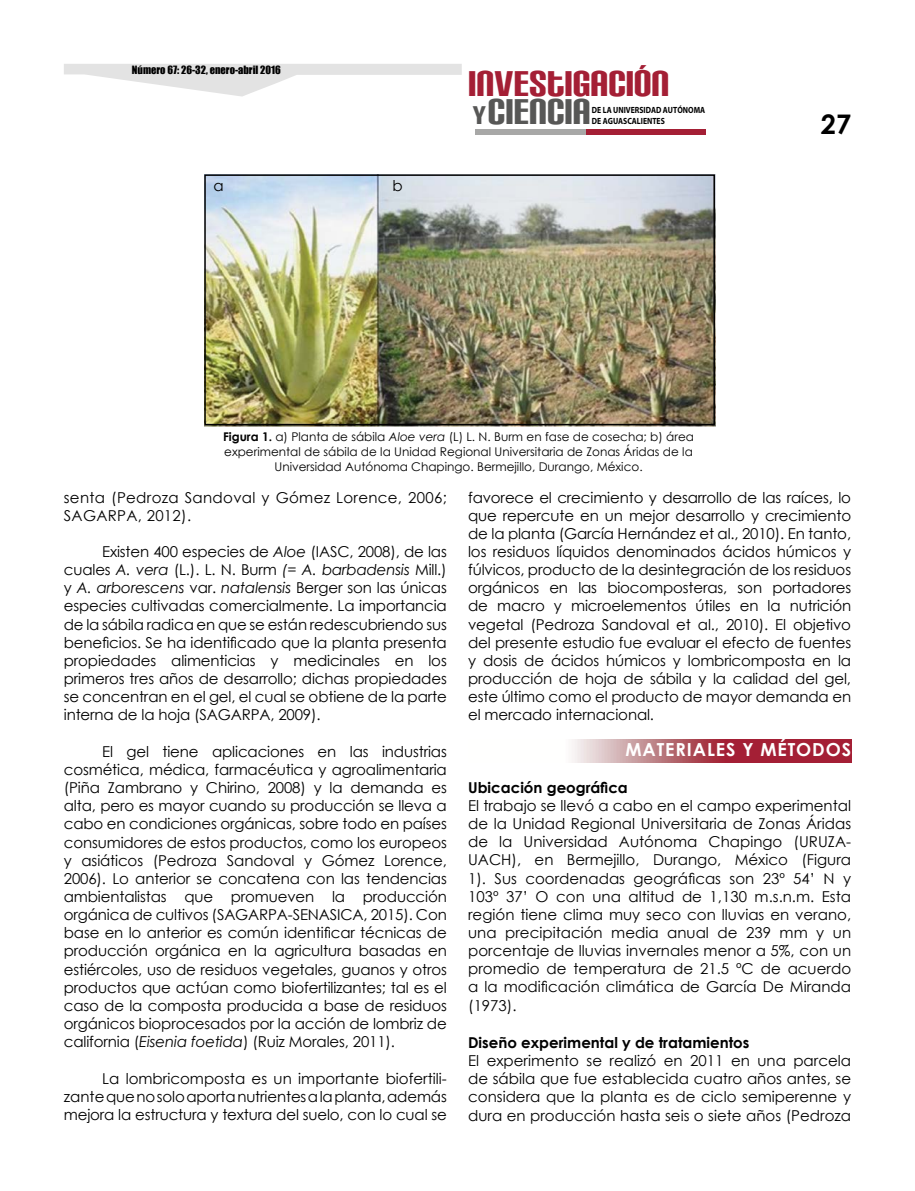
<style>
.page{position:relative;width:915px;height:1191px;background:#fff}
.page>*{position:absolute;margin:0;border:0;box-sizing:border-box;transform-origin:0 0}
.t1{font:43.05px "Carbon Block";color:#a41f35}
.t2{font:43.05px "Carbon Block";color:#575756}
.t3{font:700 27px "Century Gothic";color:#000}
.t4{font:700 18px "Century Gothic";letter-spacing:.05em;color:#fff}
.t5{font:15px/18.1px "Century Gothic";letter-spacing:-.01em;color:#000;text-align:justify}
.t6{font:15px/18.1px "Century Gothic";letter-spacing:.02em;color:#000}
.t7{font:700 15px "Century Gothic";color:#000}
.t8{font:12px/15px "Century Gothic";color:#000;text-align:center}
.t9{font:10.5px "Impact";color:#000}
.t10{font:700 9px/10.5px "Myriad Pro";color:#000;scale:.85 1}
.s1{font-size:30.75px}
.s2{font-weight:700}
.s3{font-style:italic}
</style>
<div class="page">
<svg style="left:64px;top:64px;width:397px;height:33px"></svg>
<div style="left:475px;top:129px;width:213px;height:6px;background:#a8a8a7"></div>
<div style="left:586px;top:129px;width:119px;height:6px;background:#a41f35"></div>
<svg style="left:572px;top:739px;width:278px;height:23px;background:#b65967"></svg>
<img style="left:204px;top:174px;width:511px;height:252px">
<div style="left:204px;top:174px;width:510px;height:251px;border:2px solid #000"></div>
<p class="t9" style="left:132px;top:63px;width:150px">Número 67: 26-32, enero-abril 2016</p>
<p class="t5" style="left:213px;top:176px;width:12px">a</p>
<p class="t5" style="left:392px;top:176px;width:12px">b</p>
<h1 class="t1" style="left:468px;top:62px;width:203px">INVESTIGACIÓN</h1>
<h1 class="t2" style="left:472px;top:91px;width:120px"><span class="s1">Y</span> CIENCIA</h1>
<p class="t10" style="left:591px;top:105px;width:135px">DE LA UNIVERSIDAD AUTÓNOMA<br>DE AGUASCALIENTES</p>
<h2 class="t3" style="left:820px;top:107px;width:32px">27</h2>
<p class="t8" style="left:223px;top:429px;width:472px"><span class="s2">Figura 1.</span> a) Planta de sábila <span class="s3">Aloe vera</span> (L) L. N. Burm en fase de cosecha; b) área experimental de sábila de la Unidad Regional Universitaria de Zonas Áridas de la<br>Universidad Autónoma Chapingo. Bermejillo, Durango, México.</p>
<p class="t5" style="left:468px;top:488px;width:384px">favorece el crecimiento y desarrollo de las raíces, lo que repercute en un mejor desarrollo y crecimiento de la planta (García Hernández et al., 2010). En tanto, los residuos líquidos denominados ácidos húmicos y fúlvicos, producto de la desintegración de los residuos orgánicos en las biocomposteras, son portadores de macro y microelementos útiles en la nutrición vegetal (Pedroza Sandoval et al., 2010). El objetivo del presente estudio fue evaluar el efecto de fuentes y dosis de ácidos húmicos y lombricomposta en la producción de hoja de sábila y la calidad del gel, este último como el producto de mayor demanda en el mercado internacional.</p>
<p class="t4" style="left:625px;top:738px;width:226px">MATERIALES Y MÉTODOS</p>
<p class="t7" style="left:468px;top:778px;width:161px">Ubicación geográfica</p>
<p class="t5" style="left:468px;top:796px;width:384px">El trabajo se llevó a cabo en el campo experimental de la Unidad Regional Universitaria de Zonas Áridas de la Universidad Autónoma Chapingo (URUZA-UACH), en Bermejillo, Durango, México (Figura 1). Sus coordenadas geográficas son 23º 54’ N y 103º 37’ O con una altitud de 1,130 m.s.n.m. Esta región tiene clima muy seco con lluvias en verano, una precipitación media anual de 239 mm y un porcentaje de lluvias invernales menor a 5%, con un promedio de temperatura de 21.5 ºC de acuerdo a la modificación climática de García De Miranda (1973).</p>
<p class="t7" style="left:468px;top:1033px;width:283px">Diseño experimental y de tratamientos</p>
<p class="t5" style="left:468px;top:1051px;width:384px">El experimento se realizó en 2011 en una parcela de sábila que fue establecida cuatro años antes, se considera que la planta es de ciclo semiperenne y dura en producción hasta seis o siete años (Pedroza</p>
<p class="t6" style="left:64px;top:488px;width:384px">senta (Pedroza Sandoval y Gómez Lorence, 2006;<br>SAGARPA, 2012).</p>
<p class="t5" style="left:64px;top:542px;width:384px;text-indent:38px">Existen 400 especies de <span class="s3">Aloe</span> (IASC, 2008), de las cuales <span class="s3">A. vera</span> (L.). L. N. Burm <span class="s3">(= A. barbadensis</span> Mill.) y <span class="s3">A. arborescens</span> var. <span class="s3">natalensis</span> Berger son las únicas especies cultivadas comercialmente. La importancia de la sábila radica en que se están redescubriendo sus beneficios. Se ha identificado que la planta presenta propiedades alimenticias y medicinales en los primeros tres años de desarrollo; dichas propiedades se concentran en el gel, el cual se obtiene de la parte interna de la hoja (SAGARPA, 2009).</p>
<p class="t5" style="left:64px;top:742px;width:384px;text-indent:38px">El gel tiene aplicaciones en las industrias cosmética, médica, farmacéutica y agroalimentaria (Piña Zambrano y Chirino, 2008) y la demanda es alta, pero es mayor cuando su producción se lleva a cabo en condiciones orgánicas, sobre todo en países consumidores de estos productos, como los europeos y asiáticos (Pedroza Sandoval y Gómez Lorence, 2006). Lo anterior se concatena con las tendencias ambientalistas que promueven la producción orgánica de cultivos (SAGARPA-SENASICA, 2015). Con base en lo anterior es común identificar técnicas de producción orgánica en la agricultura basadas en estiércoles, uso de residuos vegetales, guanos y otros productos que actúan como biofertilizantes; tal es el caso de la composta producida a base de residuos orgánicos bioprocesados por la acción de lombriz de california (<span class="s3">Eisenia foetida</span>) (Ruiz Morales, 2011).</p>
<p class="t5" style="left:64px;top:1068px;width:384px;text-indent:38px">La lombricomposta es un importante biofertili&shy;zante que no solo aporta nutrientes a la planta, además mejora la estructura y textura del suelo, con lo cual se</p>
</div>
